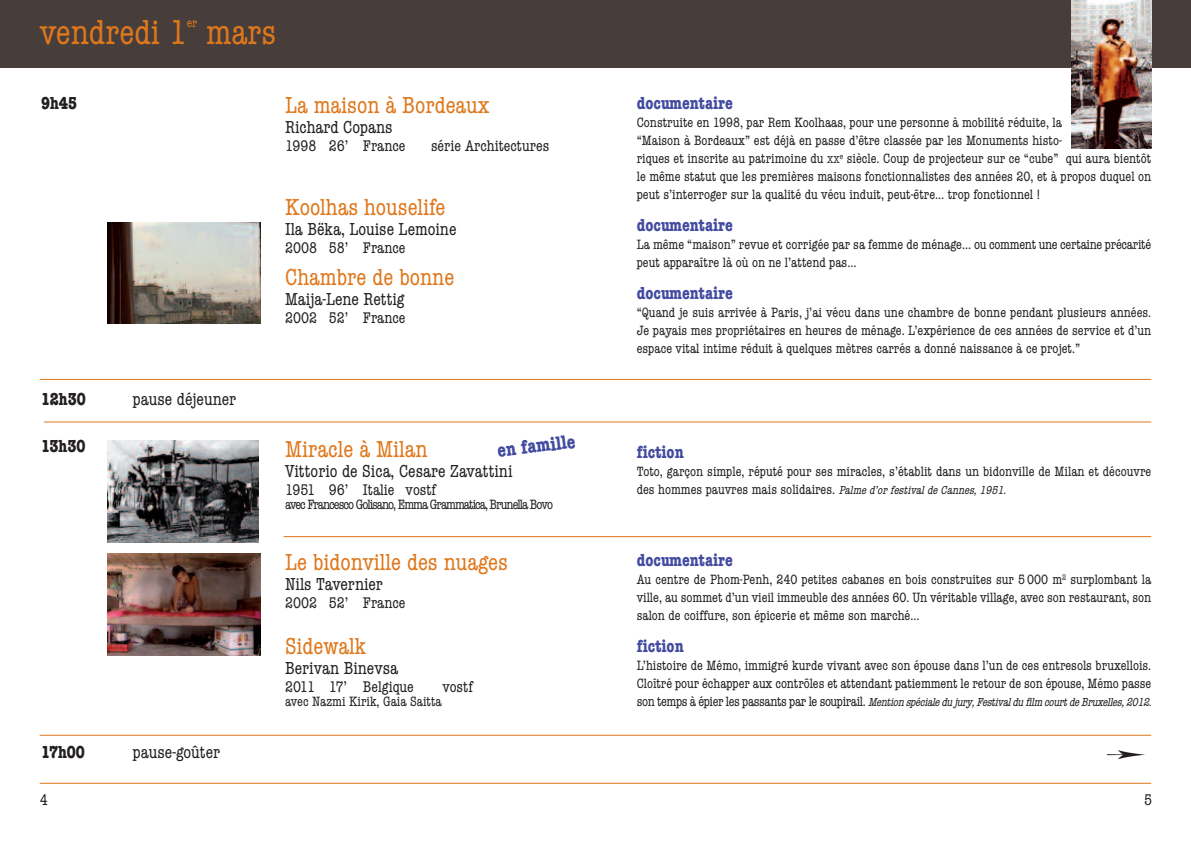
<style>
.page{position:relative;width:1191px;height:851px;background:#fff}
.page>*{position:absolute;margin:0;border:0;box-sizing:border-box;transform-origin:0 0}
.t1{font:condensed 36px "American Typewriter";color:#df771b}
.t2{font:condensed 24px "American Typewriter";color:#df771b}
.t3{font:700 condensed 20px "American Typewriter";color:#434ba0}
.t4{font:condensed 18px "American Typewriter";color:#231f20}
.t5{font:700 condensed 18px "American Typewriter";color:#434ba0}
.t6{font:700 condensed 18px "American Typewriter";color:#231f20}
.t7{font:condensed 16px "American Typewriter";color:#231f20}
.t8{font:condensed 14px/18px "American Typewriter";color:#231f20}
.t9{font:condensed 14px "American Typewriter";letter-spacing:-.07em;color:#231f20}
.t10{font:condensed 13px "American Typewriter";color:#df771b}
.t11{font:italic condensed 12px "American Typewriter";color:#231f20}
.s1{font-size:10.4px}
.s2{font-style:italic;font-size:12px}
.s3{font-style:normal;font-size:14px}
</style>
<div class="page">
<div style="left:0;top:0;width:1190px;height:68px;background:#473e3c"></div>
<hr style="left:40px;top:379px;width:1111px;height:1px;background:#df771b">
<hr style="left:283px;top:536px;width:868px;height:1px;background:#df771b">
<hr style="left:40px;top:734px;width:1111px;height:1px;background:#df771b">
<hr style="left:40px;top:782px;width:1111px;height:1px;background:#df771b">
<hr style="left:44px;top:421px;width:1107px;height:1px;background:#df771b">
<img style="left:108px;top:440px;width:150px;height:102px">
<img style="left:108px;top:553px;width:153px;height:102px">
<img style="left:1071px;top:0;width:80px;height:148px">
<img style="left:108px;top:222px;width:153px;height:101px">
<h1 class="t1" style="left:40px;top:5px;width:148px">vendredi 1</h1>
<p class="t10" style="left:187px;top:13px;width:12px">er</p>
<h1 class="t1" style="left:206px;top:5px;width:72px">mars</h1>
<p class="t6" style="left:41px;top:88px;width:37px">9h45</p>
<h2 class="t2" style="left:285px;top:87px;width:206px">La maison à Bordeaux</h2>
<p class="t4" style="left:285px;top:113px;width:109px">Richard Copans</p>
<p class="t7" style="left:285px;top:133px;width:122px">1998 26’ France</p>
<p class="t7" style="left:431px;top:133px;width:120px">série Architectures</p>
<h2 class="t2" style="left:285px;top:189px;width:162px">Koolhas houselife</h2>
<p class="t4" style="left:285px;top:215px;width:173px">Ila Bëka, Louise Lemoine</p>
<p class="t7" style="left:285px;top:235px;width:122px">2008 58’ France</p>
<h2 class="t2" style="left:285px;top:259px;width:171px">Chambre de bonne</h2>
<p class="t4" style="left:285px;top:285px;width:121px">Maija-Lene Rettig</p>
<p class="t7" style="left:285px;top:305px;width:122px">2002 52’ France</p>
<p class="t6" style="left:41px;top:385px;width:46px">12h30</p>
<p class="t6" style="left:41px;top:432px;width:46px">13h30</p>
<p class="t4" style="left:133px;top:386px;width:105px">pause déjeuner</p>
<p class="t6" style="left:41px;top:737px;width:45px">17h00</p>
<p class="t4" style="left:133px;top:738px;width:89px">pause-goûter</p>
<h3 class="t3" style="left:495px;top:434px;width:80px;rotate:-7deg">en famille</h3>
<h2 class="t2" style="left:285px;top:430px;width:144px">Miracle à Milan</h2>
<p class="t4" style="left:285px;top:457px;width:229px">Vittorio de Sica, Cesare Zavattini</p>
<p class="t7" style="left:285px;top:477px;width:153px">1951 96’ Italie vostf</p>
<p class="t9" style="left:285px;top:493px;width:269px">avec Francesco Golisano, Emma Grammatica, Brunella Bovo</p>
<h2 class="t2" style="left:285px;top:544px;width:224px">Le bidonville des nuages</h2>
<p class="t4" style="left:285px;top:570px;width:99px">Nils Tavernier</p>
<p class="t7" style="left:285px;top:590px;width:122px">2002 52’ France</p>
<h2 class="t2" style="left:285px;top:628px;width:82px">Sidewalk</h2>
<p class="t4" style="left:285px;top:654px;width:114px">Berivan Binevsa</p>
<p class="t7" style="left:285px;top:674px;width:130px">2011 17’ Belgique</p>
<p class="t7" style="left:442px;top:674px;width:32px">vostf</p>
<p class="t8" style="left:285px;top:692px;width:158px">avec Nazmi Kirik, Gaia Saitta</p>
<p class="t5" style="left:636px;top:88px;width:98px">documentaire</p>
<p class="t8" style="left:636px;top:113px;width:516px">Construite en 1998, par Rem Koolhaas, pour une personne à mobilité réduite, la<br>“Maison à Bordeaux” est déjà en passe d’être classée par les Monuments histo-<br>riques et inscrite au patrimoine du <span class="s1">XX</span><sup>e</sup> siècle. Coup de projecteur sur ce “cube” qui aura bientôt le même statut que les premières maisons fonctionnalistes des années 20, et à propos duquel on peut s’interroger sur la qualité du vécu induit, peut-être… trop fonctionnel !</p>
<p class="t5" style="left:636px;top:210px;width:98px">documentaire</p>
<p class="t8" style="left:636px;top:235px;width:516px">La même “maison” revue et corrigée par sa femme de ménage… ou comment une certaine précarité peut apparaître là où on ne l’attend pas…</p>
<p class="t5" style="left:636px;top:278px;width:98px">documentaire</p>
<p class="t8" style="left:636px;top:303px;width:516px;text-align:justify">“Quand je suis arrivée à Paris, j’ai vécu dans une chambre de bonne pendant plusieurs années.<br>Je payais mes propriétaires en heures de ménage. L’expérience de ces années de service et d’un espace vital intime réduit à quelques mètres carrés a donné naissance à ce projet.”</p>
<p class="t5" style="left:636px;top:437px;width:48px">fiction</p>
<p class="t8" style="left:636px;top:461px;width:516px">Toto, garçon simple, réputé pour ses miracles, s’établit dans un bidonville de Milan et découvre des hommes pauvres mais solidaires. <span class="s2">Palmed’orfestivaldeCannes,1951.</span></p>
<p class="t5" style="left:636px;top:545px;width:98px">documentaire</p>
<p class="t8" style="left:636px;top:569px;width:516px;text-align:justify">Au centre de Phom-Penh, 240 petites cabanes en bois construites sur 5 000 m<sup>2</sup> surplombant la ville, au sommet d’un vieil immeuble des années 60. Un véritable village, avec son restaurant, son salon de coiffure, son épicerie et même son marché…</p>
<p class="t5" style="left:636px;top:631px;width:48px">fiction</p>
<p class="t8" style="left:636px;top:655px;width:516px">L’histoire de Mémo, immigré kurde vivant avec son épouse dans l’un de ces entresols bruxellois.<br>Cloîtré pour échapper aux contrôles et attendant patiemment le retour de son épouse, Mémo passe</p>
<p class="t11" style="left:636px;top:692px;width:520px"><span class="s3">son temps à épier les passants par le soupirail.</span> Mentionspécialedujury,FestivaldufilmcourtdeBruxelles,2012.</p>
<p class="t7" style="left:40px;top:787px;width:9px">4</p>
<p class="t7" style="left:1144px;top:787px;width:9px">5</p>
</div>
